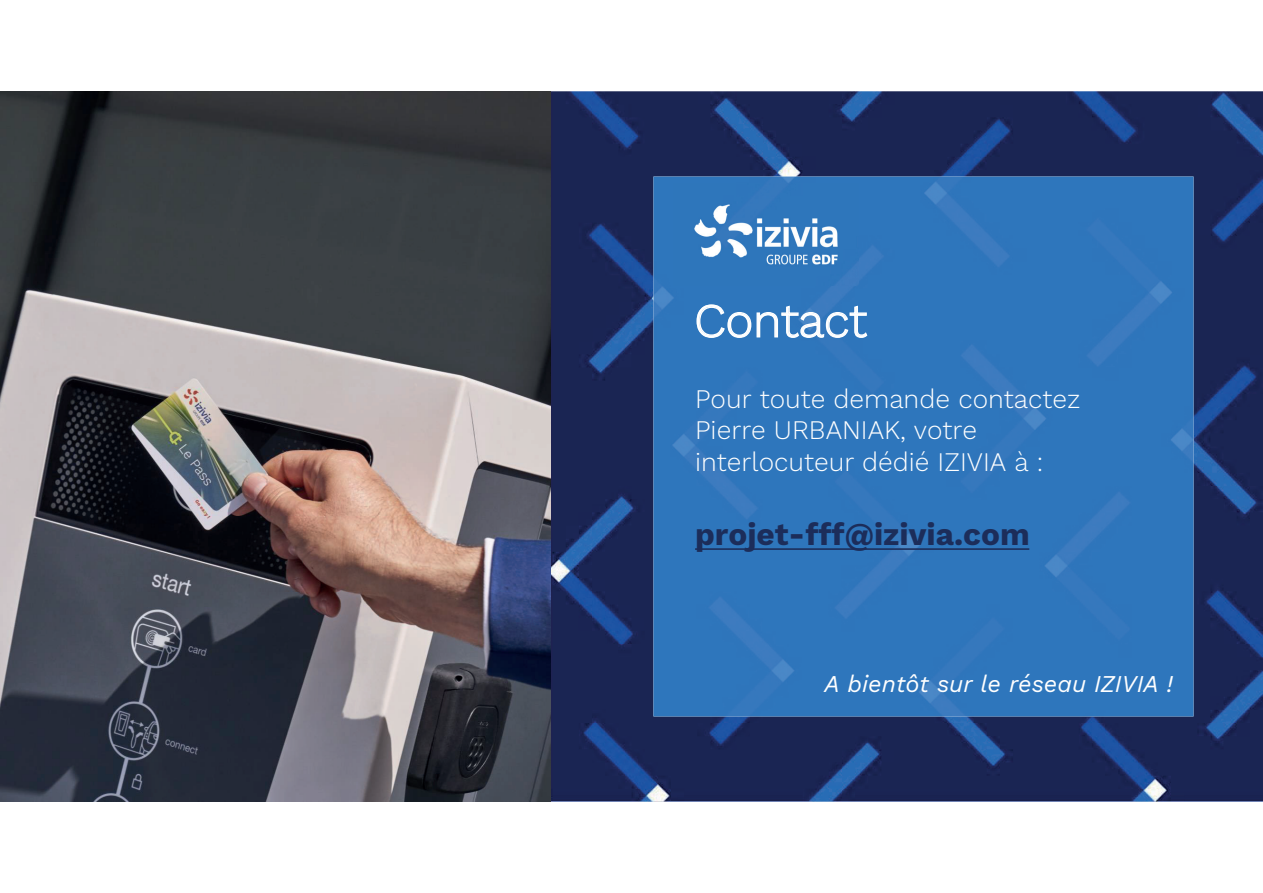
<style>
.page{position:relative;width:1263px;height:893px;background:#fff}
.page>*{position:absolute;margin:0;border:0;box-sizing:border-box;transform-origin:0 0}
.t1{font:300 47.4px "Work Sans";letter-spacing:-.005em;color:#fff}
.t2{font:700 31.5px "Work Sans";color:#1c2d5a}
.t3{font:300 26.4px/31.7px "Work Sans";color:#fff}
.t4{font:italic 23.7px "Work Sans";color:#fff}
</style>
<div class="page">
<img style="left:551px;top:91px;width:712px;height:711px">
<img style="left:0;top:91px;width:551px;height:711px">
<div style="left:653px;top:177px;width:540px;height:539px;background:#2e76bc"></div>
<svg style="left:695px;top:548px;width:334px;height:2px"></svg>
<img style="left:673px;top:183px;width:186px;height:103px">
<h1 class="t1" style="left:694px;top:286px;width:174px">Contact</h1>
<p class="t3" style="left:695px;top:382px;width:387px">Pour toute demande contactez<br>Pierre URBANIAK, votre interlocuteur dédié IZIVIA à :</p>
<p class="t2" style="left:695px;top:511px;width:336px">projet-fff@izivia.com</p>
<p class="t4" style="left:824px;top:666px;width:350px">A bientôt sur le réseau IZIVIA !</p>
</div>
